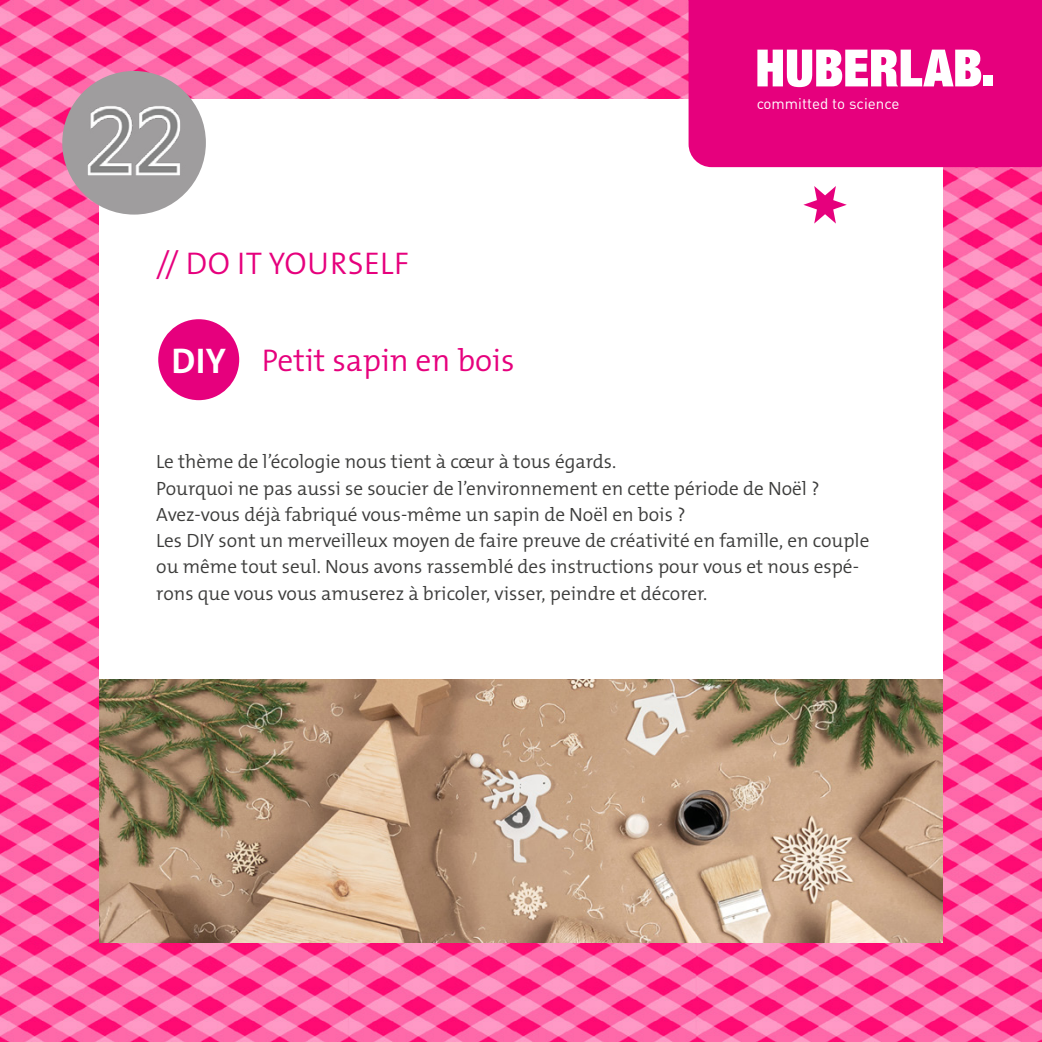
<style>
.page{position:relative;width:1042px;height:1042px;background:#fff}
.page>*{position:absolute;margin:0;border:0;box-sizing:border-box;transform-origin:0 0}
.t1{font:700 35.88px "The Mix B W7";color:#fff}
.t2{font:300 31.5px "The Mix B W4";color:#e6007d}
.t3{font:300 19.25px/26.2px "The Mix B W4";color:#3c3c3b}
.t4{font:15.22px "DINOT";color:#fff}
</style>
<div class="page">
<img style="left:0;top:0;width:1042px;height:1042px">
<div style="left:99px;top:99px;width:844px;height:844px;background:#fff"></div>
<div style="left:688px;top:0;width:354px;height:167px;background:#e6007d"></div>
<svg style="left:757px;top:50px;width:224px;height:37px"></svg>
<div style="left:983px;top:75px;width:9px;height:11px;background:#fff"></div>
<svg style="left:803px;top:186px;width:44px;height:38px"></svg>
<div style="left:62px;top:71px;width:144px;height:144px;background:#9f9d9e;border-radius:50%"></div>
<img style="left:62px;top:92px;width:144px;height:96px">
<div style="left:158px;top:319px;width:81px;height:81px;background:#e6007d;border-radius:50%"></div>
<img style="left:99px;top:680px;width:844px;height:263px">
<h2 class="t2" style="left:156px;top:243px;width:254px">// DO IT YOURSELF</h2>
<h1 class="t1" style="left:172px;top:338px;width:56px">DIY</h1>
<h2 class="t2" style="left:262px;top:340px;width:254px">Petit sapin en bois</h2>
<p class="t4" style="left:756px;top:92px;width:145px">committed to science</p>
<p class="t3" style="left:156px;top:449px;width:714px">Le thème de l’écologie nous tient à cœur à tous égards.<br>Pourquoi ne pas aussi se soucier de l’environnement en cette période de Noël ?<br>Avez-vous déjà fabriqué vous-même un sapin de Noël en bois ?<br>Les DIY sont un merveilleux moyen de faire preuve de créativité en famille, en couple ou même tout seul. Nous avons rassemblé des instructions pour vous et nous espé&shy;rons que vous vous amuserez à bricoler, visser, peindre et décorer.</p>
</div>
